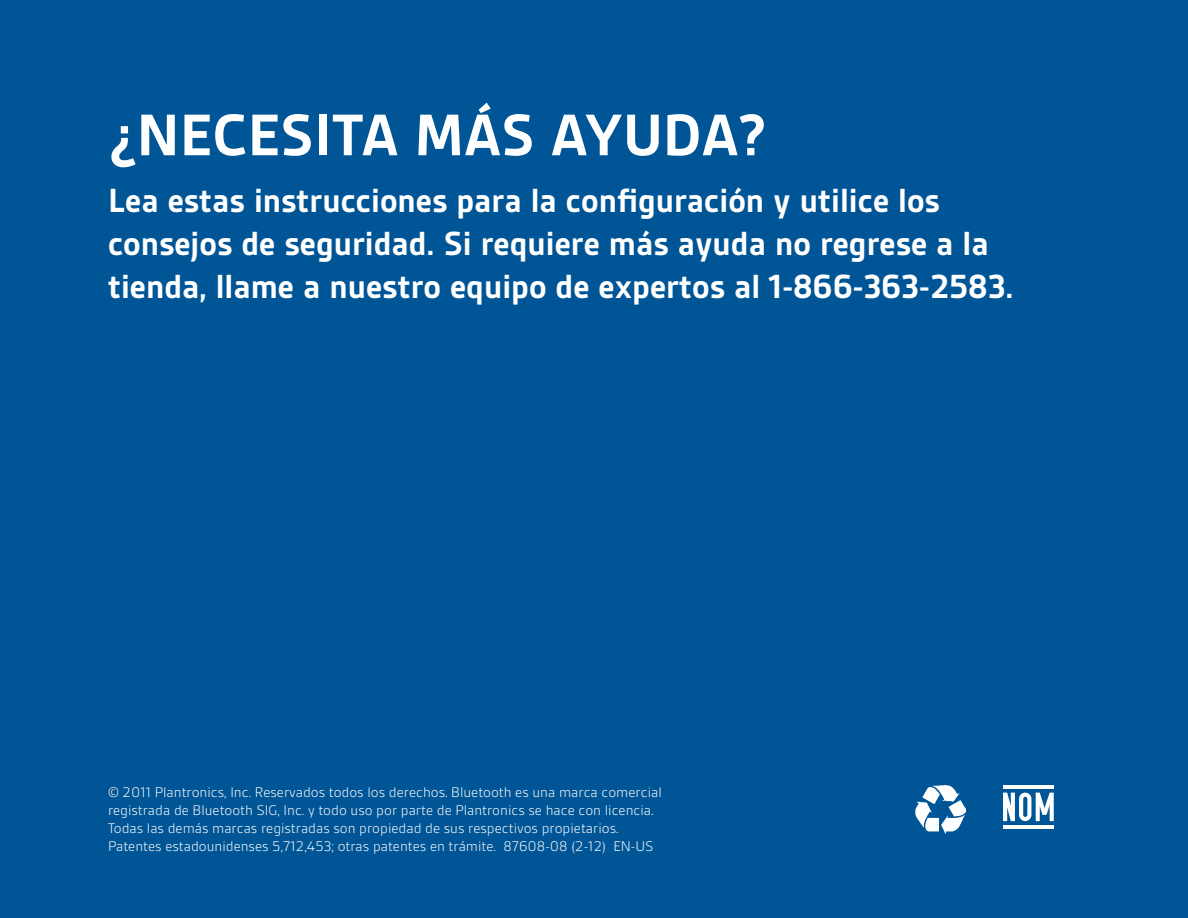
<style>
.page{position:relative;width:1188px;height:918px;background:#005596}
.page>*{position:absolute;margin:0;border:0;box-sizing:border-box;transform-origin:0 0}
.t1{font:700 63px "Gesta";color:#fff}
.t2{font:700 36px/43.2px "Gesta";color:#fff}
.t3{font:300 15px/18px "Gesta";color:#fff}
</style>
<div class="page">
<img style="left:916px;top:785px;width:49px;height:48px">
<hr style="left:1003px;top:825px;width:51px;height:3px;background:#fff">
<hr style="left:1003px;top:785px;width:51px;height:3px;background:#fff">
<svg style="left:1003px;top:793px;width:51px;height:28px"></svg>
<h1 class="t1" style="left:108px;top:102px;width:661px">¿NECESITA MÁS AYUDA?</h1>
<h2 class="t2" style="left:108px;top:179px;width:907px">Lea estas instrucciones para la configuración y utilice los consejos de seguridad. Si requiere más ayuda no regrese a la tienda, llame a nuestro equipo de expertos al 1-866-363-2583.</h2>
<p class="t3" style="left:108px;top:783px;width:555px">© 2011 Plantronics, Inc. Reservados todos los derechos. Bluetooth es una marca comercial registrada de Bluetooth SIG, Inc. y todo uso por parte de Plantronics se hace con licencia.<br>Todas las demás marcas registradas son propiedad de sus respectivos propietarios.<br>Patentes estadounidenses 5,712,453; otras patentes en trámite. 87608-08 (2-12) EN-US</p>
</div>
